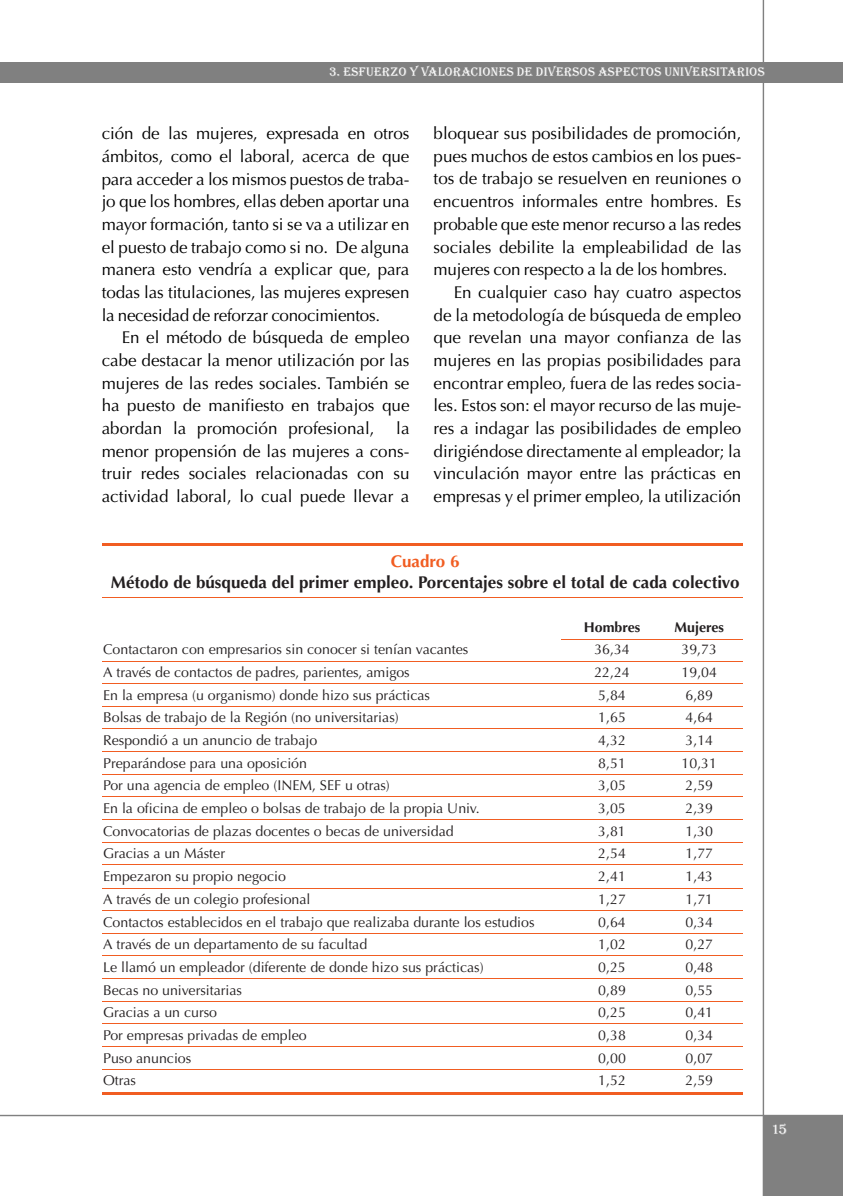
<style>
.page{position:relative;width:843px;height:1196px;background:#fff}
.page>*{position:absolute;margin:0;border:0;box-sizing:border-box;transform-origin:0 0}
.t1{font:16.97px/22.8px "Optima";color:#000;text-align:justify}
.t2{font:700 16.97px "Optima";color:#231f20}
.t3{font:700 16.97px "Optima";color:#f15d22}
.t4{font:14.17px "Optima";color:#231f20}
.t5{font:700 14.17px "Optima";color:#231f20}
.t6{font:14.17px "Algerian D";color:#fff}
.t7{font:12.78px "Algerian D";letter-spacing:.015em;color:#fff}
</style>
<div class="page">
<div style="left:0;top:63px;width:843px;height:20px;background:#808080"></div>
<div style="left:763px;top:1115px;width:80px;height:81px;background:#808080"></div>
<hr style="left:0;top:1115px;width:843px;height:1px;background:#808080">
<hr style="left:763px;top:0;width:1px;height:1196px;background:#808080">
<hr style="left:103px;top:544px;width:640px;height:2px;background:#f15d22">
<hr style="left:103px;top:598px;width:640px;height:1px;background:#f15d22">
<hr style="left:103px;top:1092px;width:640px;height:2px;background:#f15d22">
<hr style="left:561px;top:639px;width:182px;height:1px;background:#f15d22">
<hr style="left:103px;top:888px;width:640px;height:1px;background:#f15d22">
<hr style="left:103px;top:910px;width:640px;height:1px;background:#f15d22">
<hr style="left:103px;top:933px;width:640px;height:1px;background:#f15d22">
<hr style="left:103px;top:978px;width:640px;height:1px;background:#f15d22">
<hr style="left:103px;top:1023px;width:640px;height:1px;background:#f15d22">
<hr style="left:103px;top:1046px;width:640px;height:1px;background:#f15d22">
<hr style="left:103px;top:1069px;width:640px;height:1px;background:#f15d22">
<hr style="left:103px;top:1001px;width:640px;height:1px;background:#f15d22">
<hr style="left:103px;top:955px;width:640px;height:1px;background:#f15d22">
<hr style="left:103px;top:864px;width:640px;height:1px;background:#f15d22">
<hr style="left:103px;top:842px;width:640px;height:1px;background:#f15d22">
<hr style="left:103px;top:819px;width:640px;height:1px;background:#f15d22">
<hr style="left:103px;top:796px;width:640px;height:1px;background:#f15d22">
<hr style="left:103px;top:774px;width:640px;height:1px;background:#f15d22">
<hr style="left:103px;top:751px;width:640px;height:1px;background:#f15d22">
<hr style="left:103px;top:728px;width:640px;height:1px;background:#f15d22">
<hr style="left:103px;top:706px;width:640px;height:1px;background:#f15d22">
<hr style="left:103px;top:683px;width:640px;height:1px;background:#f15d22">
<hr style="left:103px;top:661px;width:640px;height:1px;background:#f15d22">
<p class="t7" style="left:329px;top:64px;width:437px">3. ESFUERZO Y VALORACIONES DE DIVERSOS ASPECTOS UNIVERSITARIOS</p>
<p class="t1" style="left:102px;top:124px;width:309px">ción de las mujeres, expresada en otros ámbitos, como el laboral, acerca de que para acceder a los mismos puestos de traba&shy;jo que los hombres, ellas deben aportar una mayor formación, tanto si se va a utilizar en el puesto de trabajo como si no. De alguna manera esto vendría a explicar que, para todas las titulaciones, las mujeres expresen la necesidad de reforzar conocimientos.</p>
<p class="t1" style="left:102px;top:328px;width:309px;text-indent:20px">En el método de búsqueda de empleo cabe destacar la menor utilización por las mujeres de las redes sociales. También se ha puesto de manifiesto en trabajos que abordan la promoción profesional,</p>
<p class="t1" style="left:102px;top:418px;width:309px;text-indent:295px">la menor propensión de las mujeres a cons&shy;truir redes sociales relacionadas con su actividad laboral, lo cual puede llevar a</p>
<p class="t1" style="left:434px;top:124px;width:309px">bloquear sus posibilidades de promoción,</p>
<p class="t1" style="left:434px;top:146px;width:309px">pues muchos de estos cambios en los pues-</p>
<p class="t1" style="left:434px;top:169px;width:309px">tos de trabajo se resuelven en reuniones o</p>
<p class="t1" style="left:434px;top:192px;width:309px">encuentros informales entre hombres. Es</p>
<p class="t1" style="left:434px;top:214px;width:309px">probable que este menor recurso a las redes</p>
<p class="t1" style="left:434px;top:237px;width:309px">sociales debilite la empleabilidad de las</p>
<p class="t1" style="left:434px;top:260px;width:295px">mujeres con respecto a la de los hombres.</p>
<p class="t1" style="left:454px;top:282px;width:289px">En cualquier caso hay cuatro aspectos</p>
<p class="t1" style="left:434px;top:305px;width:309px">de la metodología de búsqueda de empleo</p>
<p class="t1" style="left:434px;top:328px;width:309px">que revelan una mayor confianza de las</p>
<p class="t1" style="left:434px;top:350px;width:309px">mujeres en las propias posibilidades para</p>
<p class="t1" style="left:434px;top:373px;width:309px">encontrar empleo, fuera de las redes socia-</p>
<p class="t1" style="left:434px;top:396px;width:309px">les. Estos son: el mayor recurso de las muje-</p>
<p class="t1" style="left:434px;top:418px;width:309px">res a indagar las posibilidades de empleo</p>
<p class="t1" style="left:434px;top:441px;width:309px">dirigiéndose directamente al empleador; la</p>
<p class="t1" style="left:434px;top:464px;width:309px">vinculación mayor entre las prácticas en</p>
<p class="t1" style="left:434px;top:486px;width:309px">empresas y el primer empleo, la utilización</p>
<p class="t3" style="left:391px;top:554px;width:70px">Cuadro 6</p>
<p class="t2" style="left:111px;top:575px;width:630px">Método de búsqueda del primer empleo. Porcentajes sobre el total de cada colectivo</p>
<p class="t5" style="left:584px;top:621px;width:58px">Hombres</p>
<p class="t5" style="left:674px;top:621px;width:51px">Mujeres</p>
<p class="t4" style="left:103px;top:643px;width:367px">Contactaron con empresarios sin conocer si tenían vacantes</p>
<p class="t4" style="left:594px;top:643px;width:37px">36,34</p>
<p class="t4" style="left:681px;top:643px;width:37px">39,73</p>
<p class="t4" style="left:103px;top:666px;width:308px">A través de contactos de padres, parientes, amigos</p>
<p class="t4" style="left:594px;top:666px;width:37px">22,24</p>
<p class="t4" style="left:681px;top:666px;width:37px">19,04</p>
<p class="t4" style="left:103px;top:689px;width:328px">En la empresa (u organismo) donde hizo sus prácticas</p>
<p class="t4" style="left:598px;top:689px;width:29px">5,84</p>
<p class="t4" style="left:685px;top:689px;width:29px">6,89</p>
<p class="t4" style="left:103px;top:712px;width:297px">Bolsas de trabajo de la Región (no universitarias)</p>
<p class="t4" style="left:598px;top:712px;width:29px">1,65</p>
<p class="t4" style="left:685px;top:712px;width:29px">4,64</p>
<p class="t4" style="left:103px;top:734px;width:216px">Respondió a un anuncio de trabajo</p>
<p class="t4" style="left:598px;top:734px;width:29px">4,32</p>
<p class="t4" style="left:685px;top:734px;width:29px">3,14</p>
<p class="t4" style="left:103px;top:757px;width:205px">Preparándose para una oposición</p>
<p class="t4" style="left:598px;top:757px;width:29px">8,51</p>
<p class="t4" style="left:681px;top:757px;width:37px">10,31</p>
<p class="t4" style="left:103px;top:780px;width:288px">Por una agencia de empleo (INEM, SEF u otras)</p>
<p class="t4" style="left:598px;top:780px;width:29px">3,05</p>
<p class="t4" style="left:685px;top:780px;width:29px">2,59</p>
<p class="t4" style="left:103px;top:802px;width:378px">En la oficina de empleo o bolsas de trabajo de la propia Univ.</p>
<p class="t4" style="left:598px;top:802px;width:29px">3,05</p>
<p class="t4" style="left:685px;top:802px;width:29px">2,39</p>
<p class="t4" style="left:103px;top:825px;width:352px">Convocatorias de plazas docentes o becas de universidad</p>
<p class="t4" style="left:598px;top:825px;width:29px">3,81</p>
<p class="t4" style="left:685px;top:825px;width:29px">1,30</p>
<p class="t4" style="left:103px;top:848px;width:123px">Gracias a un Máster</p>
<p class="t4" style="left:598px;top:848px;width:29px">2,54</p>
<p class="t4" style="left:685px;top:848px;width:29px">1,77</p>
<p class="t4" style="left:103px;top:870px;width:184px">Empezaron su propio negocio</p>
<p class="t4" style="left:598px;top:870px;width:29px">2,41</p>
<p class="t4" style="left:685px;top:870px;width:29px">1,43</p>
<p class="t4" style="left:103px;top:893px;width:209px">A través de un colegio profesional</p>
<p class="t4" style="left:598px;top:893px;width:29px">1,27</p>
<p class="t4" style="left:685px;top:893px;width:29px">1,71</p>
<p class="t4" style="left:103px;top:916px;width:433px">Contactos establecidos en el trabajo que realizaba durante los estudios</p>
<p class="t4" style="left:598px;top:916px;width:29px">0,64</p>
<p class="t4" style="left:685px;top:916px;width:29px">0,34</p>
<p class="t4" style="left:103px;top:938px;width:266px">A través de un departamento de su facultad</p>
<p class="t4" style="left:598px;top:938px;width:29px">1,02</p>
<p class="t4" style="left:685px;top:938px;width:29px">0,27</p>
<p class="t4" style="left:103px;top:961px;width:382px">Le llamó un empleador (diferente de donde hizo sus prácticas)</p>
<p class="t4" style="left:598px;top:961px;width:29px">0,25</p>
<p class="t4" style="left:685px;top:961px;width:29px">0,48</p>
<p class="t4" style="left:103px;top:984px;width:141px">Becas no universitarias</p>
<p class="t4" style="left:598px;top:984px;width:29px">0,89</p>
<p class="t4" style="left:685px;top:984px;width:29px">0,55</p>
<p class="t4" style="left:103px;top:1006px;width:116px">Gracias a un curso</p>
<p class="t4" style="left:598px;top:1006px;width:29px">0,25</p>
<p class="t4" style="left:685px;top:1006px;width:29px">0,41</p>
<p class="t4" style="left:103px;top:1029px;width:205px">Por empresas privadas de empleo</p>
<p class="t4" style="left:598px;top:1029px;width:29px">0,38</p>
<p class="t4" style="left:685px;top:1029px;width:29px">0,34</p>
<p class="t4" style="left:103px;top:1052px;width:90px">Puso anuncios</p>
<p class="t4" style="left:598px;top:1052px;width:29px">0,00</p>
<p class="t4" style="left:685px;top:1052px;width:29px">0,07</p>
<p class="t4" style="left:103px;top:1074px;width:34px">Otras</p>
<p class="t4" style="left:598px;top:1074px;width:29px">1,52</p>
<p class="t4" style="left:685px;top:1074px;width:29px">2,59</p>
<p class="t6" style="left:773px;top:1121px;width:16px">15</p>
</div>
